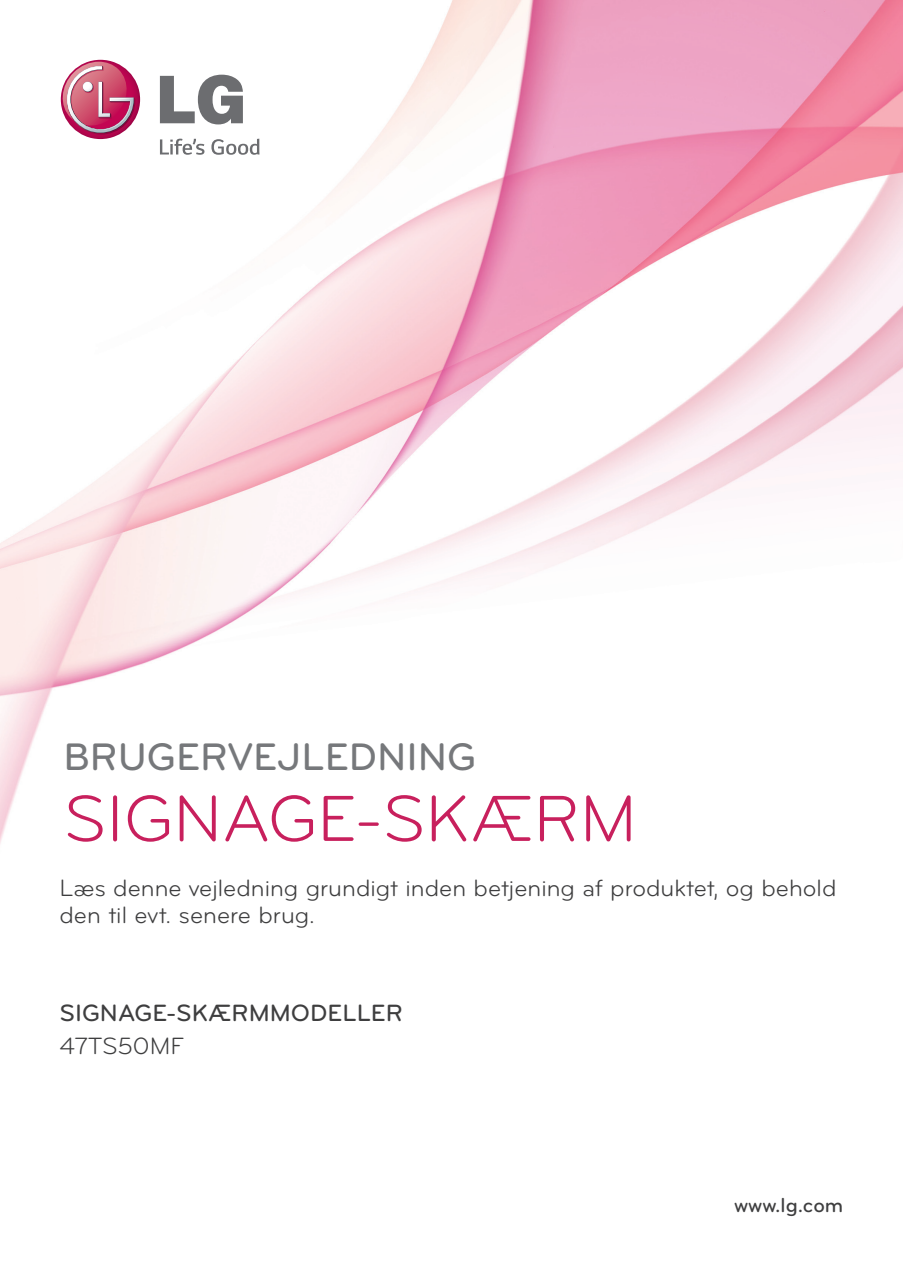
<style>
.page{position:relative;width:903px;height:1275px;background:#fff}
.page>*{position:absolute;margin:0;border:0;box-sizing:border-box;transform-origin:0 0}
.t1{font:67.55px "Bryant LG";color:#c8205d}
.t2{font:500 39.9px "Bryant LG";color:#76787b}
.t3{font:24.5px/26.2px "Bryant LG";color:#3e3e3f}
.t4{font:500 24.5px "Bryant LG";color:#3e3e3f}
.t5{font:500 21px "Bryant LG";color:#3e3e3f}
</style>
<div class="page">
<img style="left:0;top:0;width:903px;height:844px">
<svg style="left:61px;top:60px;width:79px;height:79px"></svg>
<svg style="left:59px;top:62px;width:76px;height:73px"></svg>
<svg style="left:160px;top:75px;width:83px;height:49px"></svg>
<svg style="left:160px;top:139px;width:44px;height:16px"></svg>
<svg style="left:211px;top:139px;width:48px;height:16px"></svg>
<p class="t2" style="left:63px;top:732px;width:414px">BRUGERVEJLEDNING</p>
<p class="t1" style="left:63px;top:778px;width:575px">SIGNAGE-SKÆRM</p>
<p class="t3" style="left:60px;top:875px;width:778px">Læs denne vejledning grundigt inden betjening af produktet, og behold den til evt. senere brug.</p>
<p class="t4" style="left:60px;top:997px;width:345px">SIGNAGE-SKÆRMMODELLER</p>
<p class="t3" style="left:60px;top:1032px;width:126px">47TS50MF</p>
<p class="t5" style="left:734px;top:1192px;width:111px">www.lg.com</p>
</div>
